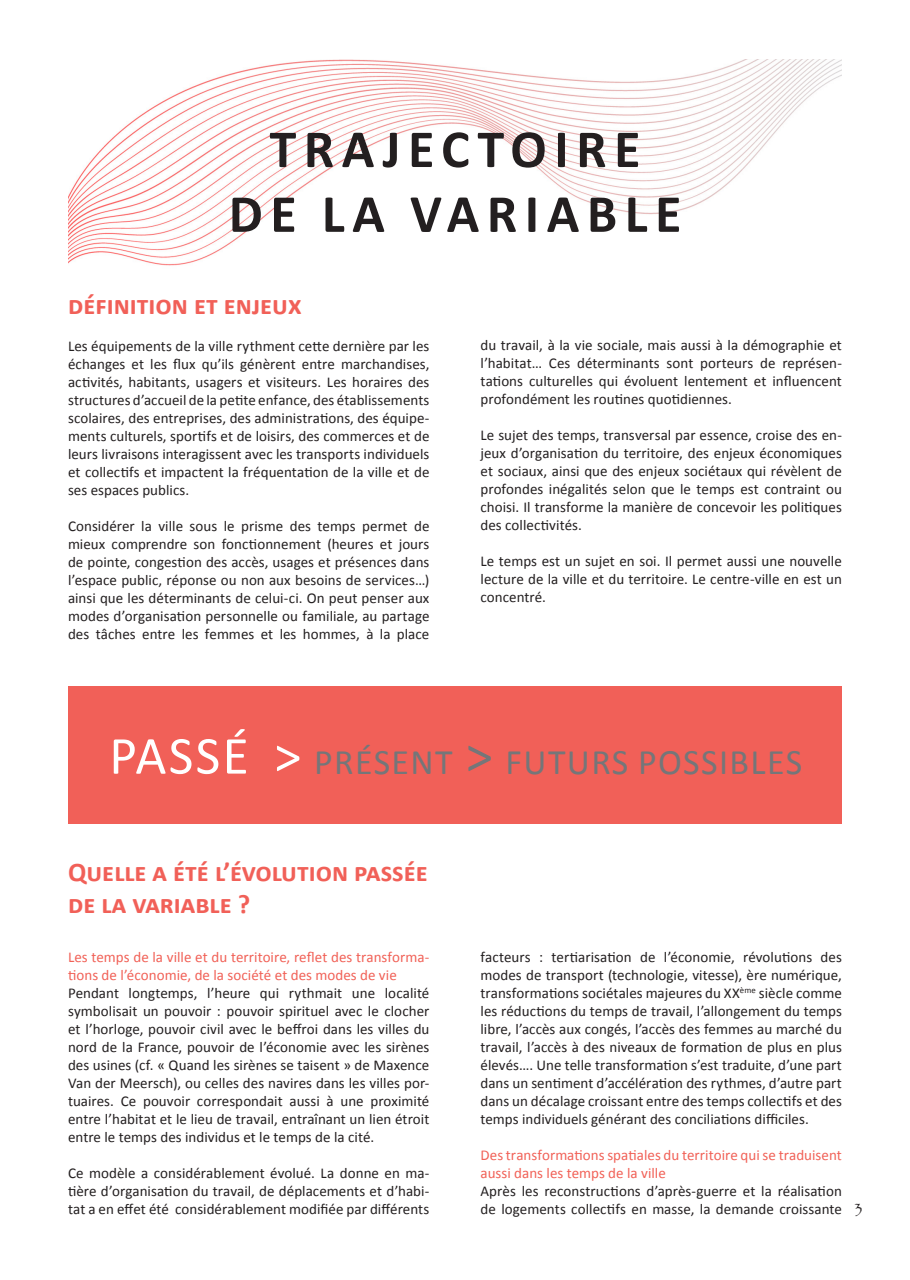
<style>
.page{position:relative;width:910px;height:1280px;background:#fff}
.page>*{position:absolute;margin:0;border:0;box-sizing:border-box;transform-origin:0 0}
.t1{font:700 54px/64.8px "Calibri";letter-spacing:.14em;color:#231f20}
.t2{font:36px "Calibri";letter-spacing:.04em;color:#757679}
.t3{font:700 27px/32.4px "Calibri";color:#f16058}
.t4{font:18px "Papyrus";color:#231f20}
.t5{font:15px/18px "Calibri";color:#231f20;text-align:justify}
.t6{font:15px/18px "Calibri";color:#f16157}
.s1{font-size:54px;color:#fff}
.s2{font-size:54px}
</style>
<div class="page">
<img style="left:68px;top:60px;width:774px;height:206px">
<div style="left:68px;top:686px;width:774px;height:138px;background:#f16058"></div>
<h1 class="t1" style="left:229px;top:117px;width:413px;text-indent:41px">trajectoire<br>DE LaVARIABLE</h1>
<h3 class="t3" style="left:68px;top:289px;width:235px">définition et enjeux</h3>
<p class="t5" style="left:68px;top:337px;width:363px">Les équipements de la ville rythment cette dernière par les échanges et les flux qu’ils génèrent entre marchandises, activités, habitants, usagers et visiteurs. Les horaires des structures d’accueil de la petite enfance, des établissements scolaires, des entreprises, des administrations, des équipe&shy;ments culturels, sportifs et de loisirs, des commerces et de leurs livraisons interagissent avec les transports individuels et collectifs et impactent la fréquentation de la ville et de ses espaces publics.</p>
<p class="t5" style="left:68px;top:517px;width:363px">Considérer la ville sous le prisme des temps permet de mieux comprendre son fonctionnement (heures et jours de pointe, congestion des accès, usages et présences dans l’espace public, réponse ou non aux besoins de services…) ainsi que les déterminants de celui-ci. On peut penser aux modes d’organisation personnelle ou familiale, au partage des tâches entre les femmes et les hommes, à la place</p>
<p class="t5" style="left:480px;top:336px;width:363px">du travail, à la vie sociale, mais aussi à la démographie et l’habitat… Ces déterminants sont porteurs de représen&shy;tations culturelles qui évoluent lentement et influencent profondément les routines quotidiennes.</p>
<p class="t5" style="left:480px;top:426px;width:363px">Le sujet des temps, transversal par essence, croise des en&shy;jeux d’organisation du territoire, des enjeux économiques et sociaux, ainsi que des enjeux sociétaux qui révèlent de profondes inégalités selon que le temps est contraint ou choisi. I l transforme la manière de concevoir les politiques des collectivités.</p>
<p class="t5" style="left:480px;top:552px;width:363px">Le temps est un sujet en soi. I l permet aussi une nouvelle lecture de la ville et du territoire. Le centre-ville en est un concentré.</p>
<h2 class="t2" style="left:109px;top:739px;width:695px"><span class="s1">passé &gt;</span> présent <span class="s2">&gt;</span> futurs possibles</h2>
<h3 class="t3" style="left:68px;top:856px;width:361px">Quelle a été l’évolution passée de la variable ?</h3>
<p class="t6" style="left:68px;top:948px;width:363px">Les temps de la ville et du territoire, reflet des transforma&shy;tions de l’économie, de la société et des modes de vie</p>
<p class="t5" style="left:68px;top:984px;width:363px">Pendant longtemps, l’heure qui rythmait une localité symbolisait un pouvoir : pouvoir spirituel avec le clocher et l’horloge, pouvoir civil avec le beffroi dans les villes du nord de la France, pouvoir de l’économie avec les sirènes des usines (cf. « Quand les sirènes se taisent » de Maxence Van der Meersch), ou celles des navires dans les villes por&shy;tuaires. Ce pouvoir correspondait aussi à une proximité entre l’habitat et le lieu de travail, entraînant un lien étroit entre le temps des individus et le temps de la cité.</p>
<p class="t5" style="left:68px;top:1164px;width:363px">Ce modèle a considérablement évolué. La donne en ma&shy;tière d’organisation du travail, de déplacements et d’habi&shy;tat a en effet été considérablement modifiée par différents</p>
<p class="t5" style="left:480px;top:948px;width:363px">facteurs : tertiarisation de l’économie, révolutions des modes de transport (technologie, vitesse), ère numérique, transformations sociétales majeures du XX<sup>ème</sup> siècle comme les réductions du temps de travail, l’allongement du temps libre, l’accès aux congés, l’accès des femmes au marché du travail, l’accès à des niveaux de formation de plus en plus élevés…. U ne telle transformation s’est traduite, d’une part dans un sentiment d’accélération des rythmes, d’autre part dans un décalage croissant entre des temps collectifs et des temps individuels générant des conciliations difficiles.</p>
<p class="t6" style="left:480px;top:1146px;width:363px">Des transformations spatiales du territoire qui se traduisent aussi dans les temps de la ville</p>
<p class="t5" style="left:480px;top:1182px;width:363px">Après les reconstructions d’après-guerre et la réalisation de logements collectifs en masse, la demande croissante</p>
<p class="t4" style="left:854px;top:1197px;width:12px">3</p>
</div>
